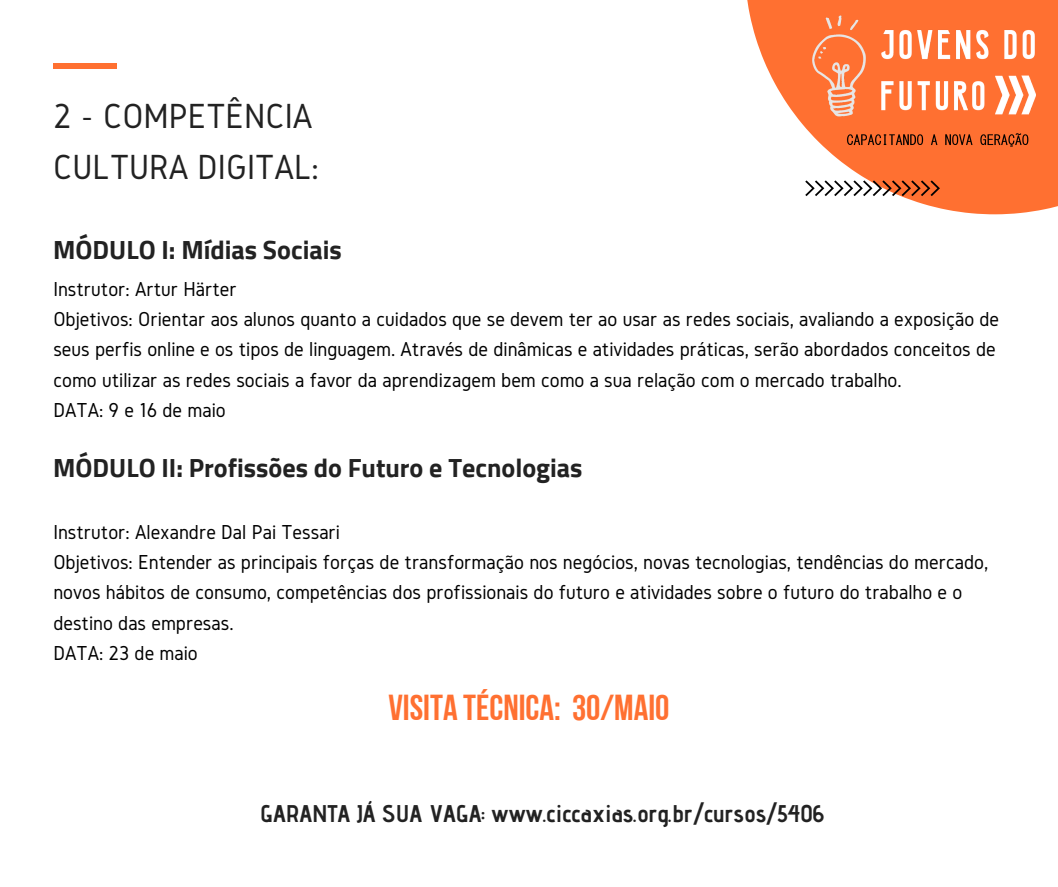
<style>
.page{position:relative;width:1058px;height:887px;background:#fff}
.page>*{position:absolute;margin:0;border:0;box-sizing:border-box;transform-origin:0 0}
.t1{font:36.3px/50.7px "Gidole";color:#222}
.t2{font:36px "Bebas Neue Cyrillic";color:#ff7031}
.t3{font:700 26.1px "Cairo";color:#222}
.t4{font:700 24.15px "Advent Pro";color:#222}
.t5{font:21px/30.3px "Gidole";color:#000}
</style>
<div class="page">
<svg style="left:747px;top:0;width:311px;height:215px;fill:#ff7031"></svg>
<img style="left:782px;top:12px;width:113px;height:107px">
<img style="left:839px;top:127px;width:218px;height:29px">
<img style="left:881px;top:19px;width:154px;height:100px">
<div style="left:53px;top:64px;width:63px;height:5px;background:#ff7031"></div>
<svg style="left:805px;top:180px;width:135px;height:16px"></svg>
<h1 class="t1" style="left:53px;top:90px;width:267px">2 - COMPETÊNCIA<br>CULTURA DIGITAL:</h1>
<p class="t3" style="left:53px;top:235px;width:290px">MÓDULO I: Mídias Sociais</p>
<p class="t5" style="left:53px;top:273px;width:947px">Instrutor: Artur Härter<br>Objetivos: Orientar aos alunos quanto a cuidados que se devem ter ao usar as redes sociais, avaliando a exposição de seus perfis online e os tipos de linguagem. Através de dinâmicas e atividades práticas, serão abordados conceitos de como utilizar as redes sociais a favor da aprendizagem bem como a sua relação com o mercado trabalho.<br>DATA: 9 e 16 de maio</p>
<p class="t3" style="left:53px;top:452px;width:531px">MÓDULO II: Profissões do Futuro e Tecnologias</p>
<p class="t5" style="left:53px;top:516px;width:936px">Instrutor: Alexandre Dal Pai Tessari<br>Objetivos: Entender as principais forças de transformação nos negócios, novas tecnologias, tendências do mercado, novos hábitos de consumo, competências dos profissionais do futuro e atividades sobre o futuro do trabalho e o destino das empresas.<br>DATA: 23 de maio</p>
<h2 class="t2" style="left:388px;top:693px;width:282px">VISITA TÉCNICA: 30/MAIO</h2>
<p class="t4" style="left:260px;top:798px;width:565px">GARANTA JÁ SUA VAGA: www.ciccaxias.org.br/cursos/5406</p>
</div>
